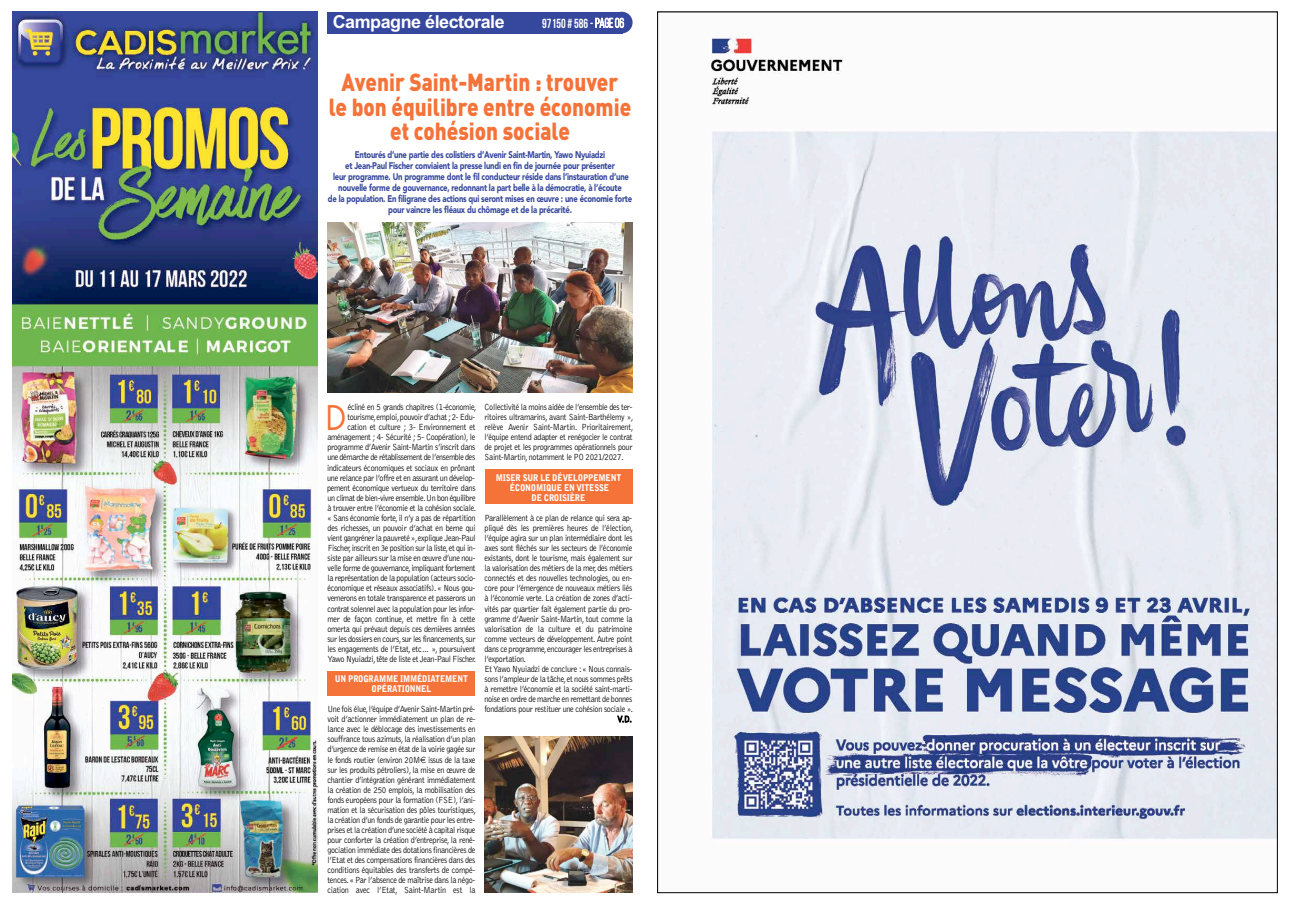
<style>
.page{position:relative;width:1290px;height:906px;background:#fff}
.page>*{position:absolute;margin:0;border:0;box-sizing:border-box;transform-origin:0 0}
.t1{font:33.16px "Futura";color:#f57238;scale:.9 1}
.t2{font:900 24.41px/24.4px "DIN Pro";color:#f57238;text-align:center;scale:.85 1}
.t3{font:700 17.94px "Arial";color:#fff}
.t4{font:700 13.12px "Bebas Neue";color:#fff;scale:.9 1}
.t5{font:900 9.62px/10.9px "Avenir";letter-spacing:-.03em;color:#36489d;text-align:center;scale:.8 1}
.t6{font:300 9.19px/10.1px "Bell Gothic";letter-spacing:-.03em;color:#000;text-align:justify;scale:.88 1}
.t7{font:900 9.19px/10.1px "Bell Gothic";letter-spacing:-.025em;color:#fff;text-align:center;scale:.88 1}
.s1{font-weight:400}
</style>
<div class="page">
<div style="left:327px;top:671px;width:148px;height:25px;background:#f57238"></div>
<div style="left:485px;top:469px;width:147px;height:35px;background:#f57238"></div>
<div style="left:327px;top:12px;width:296px;height:21px;background:#36489d"></div>
<div style="left:611px;top:12px;width:21px;height:21px;background:#36489d;border-radius:50%"></div>
<svg style="left:595px;top:18px;width:29px;height:10px"></svg>
<svg style="left:617px;top:715px;width:14px;height:7px"></svg>
<img style="left:327px;top:223px;width:305px;height:170px">
<img style="left:484px;top:736px;width:148px;height:156px">
<img style="left:12px;top:12px;width:305px;height:880px">
<img style="left:709px;top:36px;width:566px;height:803px">
<h3 class="t3" style="left:333px;top:10px;width:174px">Campagne électorale</h3>
<h3 class="t4" style="left:542px;top:16px;width:92px">97150 # 586 - <span class="s1">Page06</span></h3>
<h2 class="t2" style="left:329px;top:67px;width:357px">Avenir Saint-Martin : trouver<br>le bon équilibre entre économie et cohésion sociale</h2>
<p class="t5" style="left:328px;top:149px;width:382px">Entourés d’une partie des colistiers d’Avenir Saint-Martin, Yawo Nyuiadzi<br>et Jean-Paul Fischer conviaient la presse lundi en fin de journée pour présenter<br>leur programme. Un programme dont le fil conducteur réside dans l’instauration d’une nouvelle forme de gouvernance, redonnant la part belle à la démocratie, à l’écoute<br>de la population. En filigrane des actions qui seront mises en œuvre : une économie forte pour vaincre les fléaux du chômage et de la précarité.</p>
<p class="t6" style="left:327px;top:402px;width:171px;text-align:right">écliné en 5 grands chapitres (1-économie, tourisme,emploi,pouvoir d’achat ;2- Edu&shy;cation et culture ; 3- Environnement et aménagement ; 4- Sécurité ; 5- Coopération), le programme d’Avenir Saint-Martin s’inscrit dans une démarche de rétablissement de l’ensemble des indicateurs économiques et sociaux en prônant une relance par l’offre et en assurant un dévelop&shy;pement économique vertueux du territoire dans un climat de bien-vivre ensemble.Un bon équilibre à trouver entre l’économie et la cohésion sociale. « Sans économie forte, il n’y a pas de répartition des richesses, un pouvoir d’achat en berne qui vient gangréner la pauvreté »,explique Jean-Paul Fischer,inscrit en 3e position sur la liste,et qui in&shy;siste par ailleurs sur la mise en œuvre d’une nou&shy;velle forme de gouvernance,impliquant fortement la représentation de la population (acteurs socio&shy;économique et réseaux associatifs). « Nous gou&shy;vernerons en totale transparence et passerons un contrat solennel avec la population pour les infor&shy;mer de façon continue, et mettre fin à cette omerta qui prévaut depuis ces dernières années sur les dossiers en cours,sur les financements,sur les engagements de l’Etat, etc… », poursuivent Yawo Nyuiadzi,tête de liste et Jean-Paul Fischer.</p>
<p class="t7" style="left:335px;top:673px;width:153px">UN PROGRAMME IMMÉDIATEMENT<br>OPÉRATIONNEL</p>
<p class="t6" style="left:327px;top:704px;width:170px">Une fois élue,l’équipe d’Avenir Saint-Martin pré&shy;voit d’actionner immédiatement un plan de re&shy;lance avec le déblocage des investissements en souffrance tous azimuts, la réalisation d’un plan d’urgence de remise en état de la voirie gagée sur le fonds routier (environ 20M issus de la taxe sur les produits pétroliers), la mise en œuvre de chantier d’intégration générant immédiatement la création de 250 emplois, la mobilisation des fonds européens pour la formation (FSE), l’ani&shy;mation et la sécurisation des pôles touristiques, la création d’un fonds de garantie pour les entre&shy;prises et la création d’une société à capital risque pour conforter la création d’entreprise, la rené&shy;gociation immédiate des dotations financières de l’Etat et des compensations financières dans des conditions équitables des transferts de compé&shy;tences.« Par l’absence de maîtrise dans la négo&shy;ciation avec l’Etat, Saint-Martin est la</p>
<h1 class="t1" style="left:326px;top:397px;width:24px">D</h1>
<p class="t6" style="left:484px;top:402px;width:171px">Collectivité la moins aidée de l’ensemble des ter&shy;ritoires ultramarins, avant Saint-Barthélemy », relève Avenir Saint-Martin. Prioritairement, l’équipe entend adapter et renégocier le contrat de projet et les programmes opérationnels pour Saint-Martin, notamment le PO 2021/2027.</p>
<p class="t7" style="left:496px;top:472px;width:144px">MISER SUR LE DÉVELOPPEMENT<br>ÉCONOMIQUE EN VITESSE<br>DE CROISIÈRE</p>
<p class="t6" style="left:484px;top:513px;width:171px;text-align:left">Parallèlement à ce plan de relance qui sera ap&shy;pliqué dès les premières heures de l’élection, l’équipe agira sur un plan intermédiaire dont les axes sont fléchés sur les secteurs de l’économie existants, dont le tourisme, mais également sur la valorisation des métiers de la mer,des métiers connectés et des nouvelles technologies, ou en&shy;core pour l’émergence de nouveaux métiers liés à l’économie verte. La création de zones d’acti&shy;vités par quartier fait également partie du pro&shy;gramme d’Avenir Saint-Martin, tout comme la valorisation de la culture et du patrimoine comme vecteurs de développement. Autre point dans ce programme,encourager les entreprises à l’exportation.<br>EtYawo Nyuiadzi de conclure :« Nous connais&shy;sons l’ampleur de la tâche,et nous sommes prêts à remettre l’économie et la société saint-marti&shy;noise en ordre de marche en remettant de bonnes fondations pour restituer une cohésion sociale ».</p>
</div>
